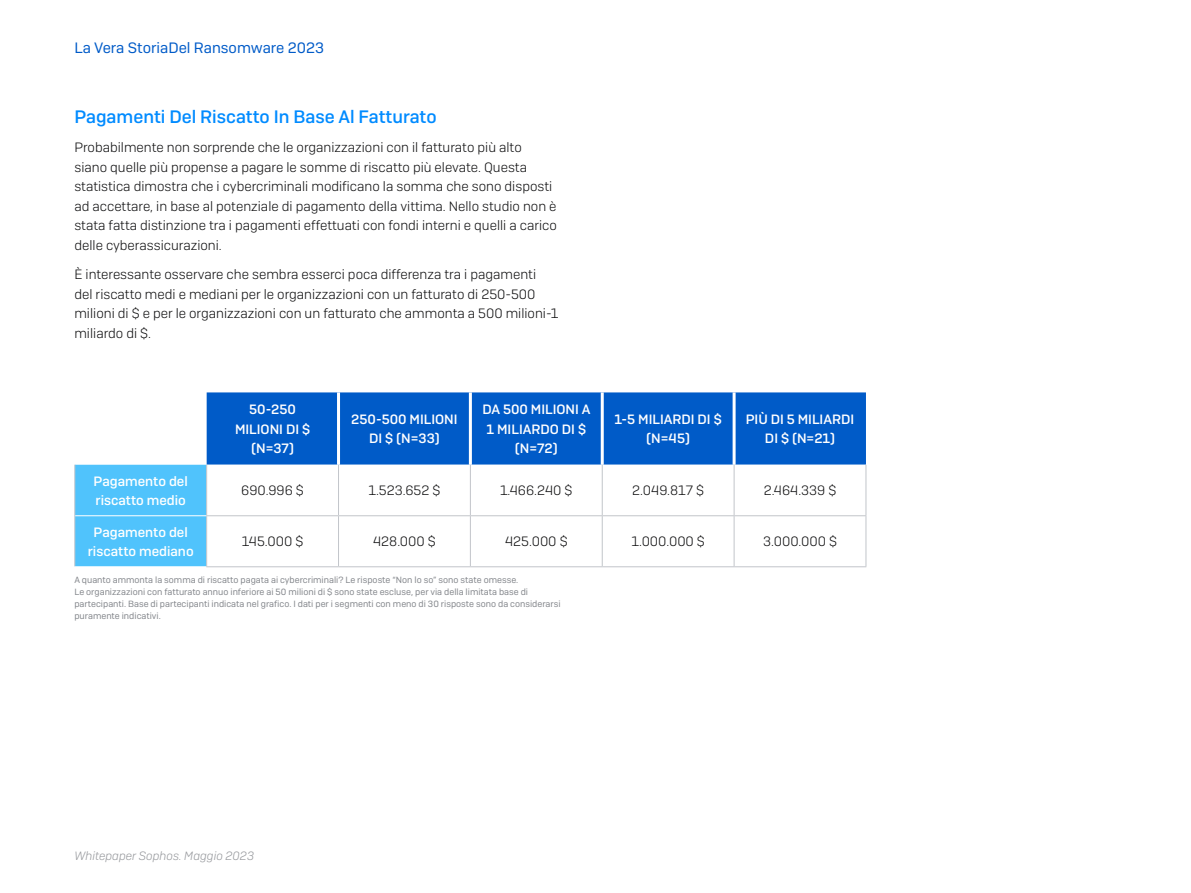
<style>
.page{position:relative;width:1191px;height:893px;background:#fff}
.page>*{position:absolute;margin:0;border:0;box-sizing:border-box;transform-origin:0 0}
.Subheading_2{font:500 18px "Sophos Sans";color:#008bff}
.t1{font:15px "Sophos Sans";color:#005bc8}
.Body_Copy{font:300 13.5px/19.5px "Sophos Sans";color:#0d0d0e}
.Table_Header{font:500 13.5px/19.5px "Sophos Sans";color:#fff;text-align:center}
.Table_Body_Copy{font:300 13.5px "Sophos Sans";color:#0d0d0e}
.t2{font:italic 300 12px "Sophos Sans";color:#96989c}
.Note{font:9px/12px "Sophos Sans";color:#83868b}
</style>
<div class="page">
<div style="left:207px;top:392px;width:659px;height:73px;background:#005bc8"></div>
<div style="left:75px;top:465px;width:131px;height:101px;background:#50c3fc"></div>
<svg style="left:207px;top:465px;width:658px;height:101px"></svg>
<hr style="left:338px;top:465px;width:1px;height:50px;background:#c2c5ca">
<hr style="left:470px;top:465px;width:1px;height:50px;background:#c2c5ca">
<hr style="left:602px;top:465px;width:1px;height:50px;background:#c2c5ca">
<hr style="left:733px;top:465px;width:1px;height:50px;background:#c2c5ca">
<hr style="left:865px;top:465px;width:1px;height:50px;background:#c2c5ca">
<hr style="left:206px;top:515px;width:132px;height:1px;background:#c2c5ca">
<hr style="left:338px;top:515px;width:132px;height:1px;background:#c2c5ca">
<hr style="left:338px;top:516px;width:1px;height:50px;background:#c2c5ca">
<hr style="left:470px;top:515px;width:132px;height:1px;background:#c2c5ca">
<hr style="left:470px;top:516px;width:1px;height:50px;background:#c2c5ca">
<hr style="left:602px;top:515px;width:132px;height:1px;background:#c2c5ca">
<hr style="left:602px;top:516px;width:1px;height:50px;background:#c2c5ca">
<hr style="left:734px;top:515px;width:132px;height:1px;background:#c2c5ca">
<hr style="left:733px;top:516px;width:1px;height:50px;background:#c2c5ca">
<hr style="left:865px;top:516px;width:1px;height:50px;background:#c2c5ca">
<hr style="left:206px;top:566px;width:132px;height:1px;background:#c2c5ca">
<hr style="left:338px;top:566px;width:132px;height:1px;background:#c2c5ca">
<hr style="left:470px;top:566px;width:132px;height:1px;background:#c2c5ca">
<hr style="left:602px;top:566px;width:132px;height:1px;background:#c2c5ca">
<hr style="left:734px;top:566px;width:132px;height:1px;background:#c2c5ca">
<hr style="left:337px;top:392px;width:3px;height:73px;background:#fff">
<hr style="left:469px;top:392px;width:3px;height:73px;background:#fff">
<hr style="left:601px;top:392px;width:3px;height:73px;background:#fff">
<hr style="left:732px;top:392px;width:3px;height:73px;background:#fff">
<hr style="left:74px;top:465px;width:1px;height:51px;background:#c2c5ca">
<hr style="left:74px;top:516px;width:1px;height:50px;background:#c2c5ca">
<hr style="left:206px;top:465px;width:1px;height:50px;background:#c2c5ca">
<hr style="left:206px;top:516px;width:1px;height:50px;background:#c2c5ca">
<hr style="left:75px;top:515px;width:131px;height:1px;background:#fff">
<p class="t1" style="left:74px;top:39px;width:251px">La Vera StoriaDel Ransomware 2023</p>
<p class="Subheading_2" style="left:74px;top:106px;width:364px">Pagamenti Del Riscatto In Base Al Fatturato</p>
<p class="Body_Copy" style="left:74px;top:138px;width:484px">Probabilmente non sorprende che le organizzazioni con il fatturato più alto siano quelle più propense a pagare le somme di riscatto più elevate. Questa statistica dimostra che i cybercriminali modificano la somma che sono disposti ad accettare, in base al potenziale di pagamento della vittima. Nello studio non è stata fatta distinzione tra i pagamenti effettuati con fondi interni e quelli a carico delle cyberassicurazioni.</p>
<p class="Body_Copy" style="left:74px;top:264px;width:485px">È interessante osservare che sembra esserci poca differenza tra i pagamenti<br>del riscatto medi e mediani per le organizzazioni con un fatturato di 250-500 milioni di $ e per le organizzazioni con un fatturato che ammonta a 500 milioni-1 miliardo di $.</p>
<p class="Table_Header" style="left:235px;top:399px;width:77px">50-250<br>MILIONI DI $ (N=37)</p>
<p class="Table_Header" style="left:351px;top:409px;width:108px">250-500 MILIONI<br>DI $ (N=33)</p>
<p class="Table_Header" style="left:482px;top:399px;width:109px">DA 500 MILIONI A<br>1 MILIARDO DI $ (N=72)</p>
<p class="Table_Header" style="left:614px;top:409px;width:109px">1-5 MILIARDI DI $ (N=45)</p>
<p class="Table_Header" style="left:745px;top:409px;width:110px">PIÙ DI 5 MILIARDI<br>DI $ (N=21)</p>
<p class="Table_Header" style="left:94px;top:471px;width:96px;text-align:left">Pagamento del riscatto medio</p>
<p class="Table_Body_Copy" style="left:241px;top:483px;width:64px">690.996 $</p>
<p class="Table_Body_Copy" style="left:368px;top:483px;width:74px">1.523.652 $</p>
<p class="Table_Body_Copy" style="left:500px;top:483px;width:74px">1.466.240 $</p>
<p class="Table_Body_Copy" style="left:632px;top:483px;width:73px">2.049.817 $</p>
<p class="Table_Body_Copy" style="left:763px;top:483px;width:74px">2.464.339 $</p>
<p class="Table_Header" style="left:88px;top:522px;width:107px">Pagamento del riscatto mediano</p>
<p class="Table_Body_Copy" style="left:242px;top:534px;width:63px">145.000 $</p>
<p class="Table_Body_Copy" style="left:373px;top:534px;width:64px">428.000 $</p>
<p class="Table_Body_Copy" style="left:505px;top:534px;width:64px">425.000 $</p>
<p class="Table_Body_Copy" style="left:631px;top:534px;width:75px">1.000.000 $</p>
<p class="Table_Body_Copy" style="left:763px;top:534px;width:75px">3.000.000 $</p>
<p class="Note" style="left:74px;top:574px;width:488px">A quanto ammonta la somma di riscatto pagata ai cybercriminali? Le risposte “Non lo so” sono state omesse.<br>Le organizzazioni con fatturato annuo inferiore ai 50 milioni di $ sono state escluse, per via della limitata base di partecipanti. Base di partecipanti indicata nel grafico. I dati per i segmenti con meno di 30 risposte sono da considerarsi puramente indicativi.</p>
<p class="t2" style="left:74px;top:848px;width:181px">Whitepaper Sophos. Maggio 2023</p>
</div>
